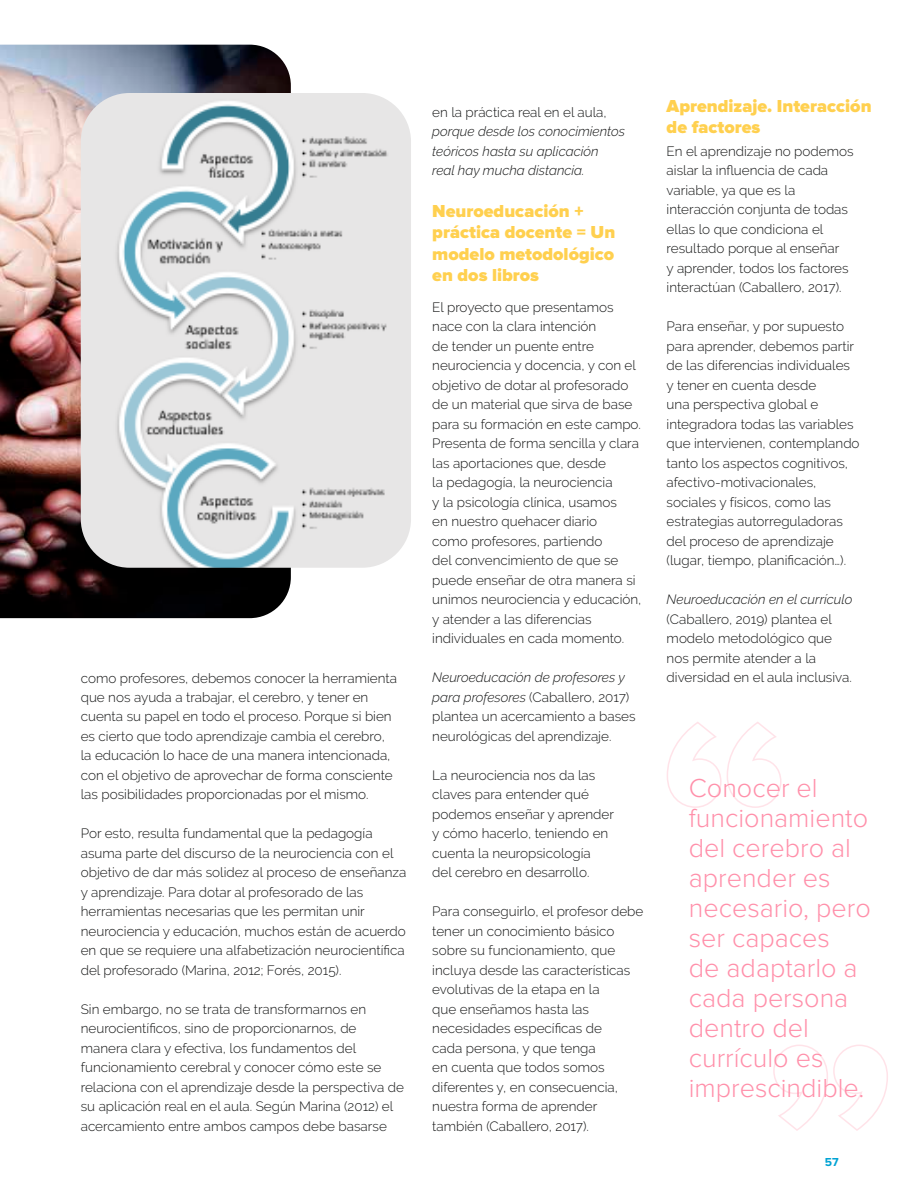
<style>
.page{position:relative;width:918px;height:1188px;background:#fff}
.page>*{position:absolute;margin:0;border:0;box-sizing:border-box;transform-origin:0 0}
.t1{font:300 27px/30px "Proxima Nova";color:#ff90aa}
.t2{font:900 18px/21.6px "Proxima Nova";color:#ffd04f}
.t3{font:300 13.5px/19.5px "Raleway";color:#151616}
.t4{font:italic 300 13.5px/19.5px "Raleway";color:#151616}
.t5{font:700 12px "Proxima Nova";color:#00a3d4}
.s1{font-style:italic}
</style>
<div class="page">
<svg style="left:667px;top:722px;width:115px;height:86px"></svg>
<img style="left:0;top:44px;width:291px;height:575px">
<svg style="left:773px;top:1044px;width:115px;height:87px"></svg>
<img style="left:81px;top:93px;width:330px;height:475px">
<p class="t3" style="left:81px;top:668px;width:318px">como profesores, debemos conocer la herramienta que nos ayuda a trabajar, el cerebro, y tener en cuenta su papel en todo el proceso. Porque si bien es cierto que todo aprendizaje cambia el cerebro, la educación lo hace de una manera intencionada, con el objetivo de aprovechar de forma consciente las posibilidades proporcionadas por el mismo.</p>
<p class="t3" style="left:81px;top:824px;width:327px">Por esto, resulta fundamental que la pedagogía asuma parte del discurso de la neurociencia con el objetivo de dar más solidez al proceso de enseñanza y aprendizaje. Para dotar al profesorado de las herramientas necesarias que les permitan unir neurociencia y educación, muchos están de acuerdo en que se requiere una alfabetización neurocientífica del profesorado (Marina, 2012; Forés, 2015).</p>
<p class="t3" style="left:81px;top:999px;width:325px">Sin embargo, no se trata de transformarnos en neurocientíficos, sino de proporcionarnos, de manera clara y efectiva, los fundamentos del funcionamiento cerebral y conocer cómo este se relaciona con el aprendizaje desde la perspectiva de su aplicación real en el aula. Según Marina (2012) el acercamiento entre ambos campos debe basarse</p>
<p class="t3" style="left:432px;top:102px;width:176px">en la práctica real en el aula,</p>
<p class="t4" style="left:432px;top:122px;width:194px">porque desde los conocimientos teóricos hasta su aplicación<br>real hay mucha distancia.</p>
<h2 class="t2" style="left:432px;top:200px;width:185px">Neuroeducación + práctica docente = Un modelo metodológico en dos libros</h2>
<p class="t3" style="left:432px;top:297px;width:211px">El proyecto que presentamos nace con la clara intención<br>de tender un puente entre neurociencia y docencia, y con el objetivo de dotar al profesorado de un material que sirva de base para su formación en este campo.<br>Presenta de forma sencilla y clara las aportaciones que, desde<br>la pedagogía, la neurociencia<br>y la psicología clínica, usamos<br>en nuestro quehacer diario<br>como profesores, partiendo<br>del convencimiento de que se puede enseñar de otra manera si unimos neurociencia y educación, y atender a las diferencias individuales en cada momento.</p>
<p class="t3" style="left:432px;top:668px;width:205px"><span class="s1">Neuroeducación de profesores y para profesores</span> (Caballero, 2017) plantea un acercamiento a bases neurológicas del aprendizaje.</p>
<p class="t3" style="left:432px;top:765px;width:183px">La neurociencia nos da las claves para entender qué podemos enseñar y aprender y cómo hacerlo, teniendo en cuenta la neuropsicología<br>del cerebro en desarrollo.</p>
<p class="t3" style="left:432px;top:902px;width:213px">Para conseguirlo, el profesor debe tener un conocimiento básico sobre su funcionamiento, que incluya desde las características evolutivas de la etapa en la<br>que enseñamos hasta las necesidades específicas de<br>cada persona, y que tenga<br>en cuenta que todos somos diferentes y, en consecuencia, nuestra forma de aprender también (Caballero, 2017).</p>
<h2 class="t2" style="left:667px;top:95px;width:206px">Aprendizaje. Interacción de factores</h2>
<p class="t3" style="left:667px;top:141px;width:188px">En el aprendizaje no podemos aislar la influencia de cada variable, ya que es la interacción conjunta de todas ellas lo que condiciona el resultado porque al enseñar<br>y aprender, todos los factores interactúan (Caballero, 2017).</p>
<p class="t3" style="left:667px;top:317px;width:194px">Para enseñar, y por supuesto para aprender, debemos partir de las diferencias individuales y tener en cuenta desde<br>una perspectiva global e integradora todas las variables que intervienen, contemplando tanto los aspectos cognitivos, afectivo-motivacionales, sociales y físicos, como las estrategias autorreguladoras del proceso de aprendizaje (lugar, tiempo, planificación…).</p>
<p class="t4" style="left:667px;top:590px;width:187px">Neuroeducación en el currículo</p>
<p class="t3" style="left:667px;top:609px;width:187px">(Caballero, 2019) plantea el modelo metodológico que nos permite atender a la diversidad en el aula inclusiva.</p>
<h1 class="t1" style="left:689px;top:773px;width:184px">Conocer el funcionamiento del cerebro al aprender es necesario, pero ser capaces<br>de adaptarlo a cada persona dentro del currículo es imprescindible.</h1>
<p class="t5" style="left:825px;top:1155px;width:15px">57</p>
</div>
